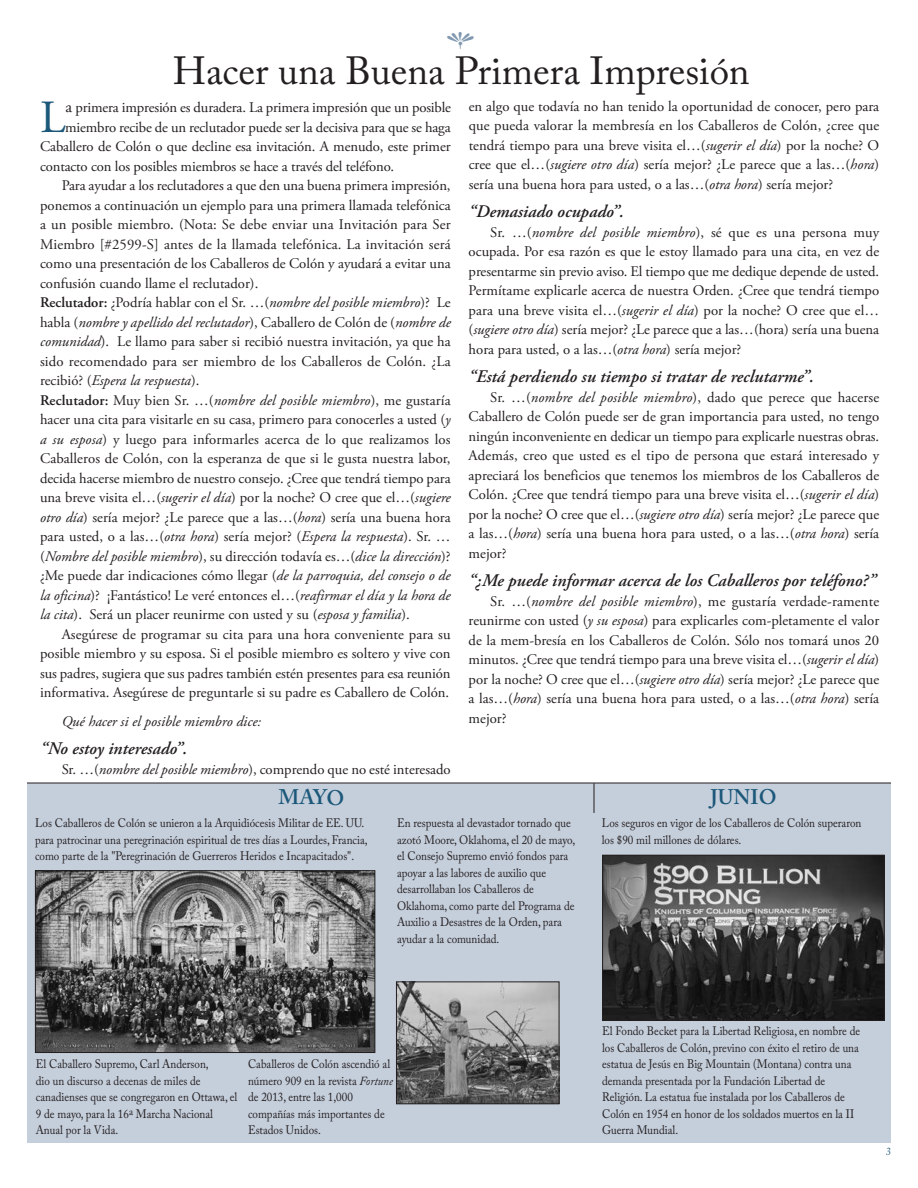
<style>
.page{position:relative;width:918px;height:1188px;background:#fff}
.page>*{position:absolute;margin:0;border:0;box-sizing:border-box;transform-origin:0 0}
.t1{font:46.05px "Adobe Garamond Pro";color:#1c587a}
.t2{font:39px "Adobe Caslon Pro";color:#231f20}
.t3{font:600 21px "Adobe Caslon Pro";color:#1c587a}
.t4{font:italic 600 17.7px "Adobe Garamond Pro";color:#231f20}
.t5{font:14.7px/19.5px "Adobe Garamond Pro";color:#231f20;text-align:justify}
.t6{font:italic 14.7px "Adobe Garamond Pro";color:#231f20}
.t7{font:12.3px/16.5px "Adobe Caslon Pro";color:#231f20;scale:.9 1}
.t8{font:italic 10.5px "Palatino";color:#1c587a;scale:.9 1}
.s1{font-size:16.5px}
.s2{font-weight:600}
.s3{font-style:italic}
.s4{font-style:normal}
</style>
<div class="page">
<div style="left:27px;top:783px;width:864px;height:360px;background:#c5cedb"></div>
<hr style="left:27px;top:783px;width:864px;height:1px;background:#231f20">
<hr style="left:594px;top:783px;width:1px;height:30px;background:#231f20">
<img style="left:37px;top:872px;width:336px;height:179px">
<div style="left:35px;top:870px;width:340px;height:183px;border:1px solid #231f20"></div>
<img style="left:398px;top:984px;width:159px;height:118px">
<div style="left:396px;top:982px;width:163px;height:122px;border:1px solid #231f20"></div>
<img style="left:604px;top:857px;width:278px;height:162px">
<div style="left:602px;top:855px;width:282px;height:166px;border:1px solid #231f20"></div>
<h2 class="t2" style="left:173px;top:57px;width:578px">Hacer una Buena Primera Impresión</h2>
<h1 class="t1" style="left:40px;top:99px;width:27px">L</h1>
<p class="t5" style="left:65px;top:99px;width:387px"><span class="s1">a</span> primera impresión es duradera. La primera impresión que un posible</p>
<p class="t5" style="left:65px;top:119px;width:387px">miembro recibe de un reclutador puede ser la decisiva para que se haga</p>
<p class="t5" style="left:40px;top:138px;width:412px">Caballero de Colón o que decline esa invitación. A menudo, este primer</p>
<p class="t5" style="left:40px;top:158px;width:356px">contacto con los posibles miembros se hace a través del teléfono.</p>
<p class="t5" style="left:62px;top:177px;width:390px">Para ayudar a los reclutadores a que den una buena primera impresión,</p>
<p class="t5" style="left:40px;top:197px;width:412px">ponemos a continuación un ejemplo para una primera llamada telefónica</p>
<p class="t5" style="left:40px;top:216px;width:412px">a un posible miembro. (Nota: Se debe enviar una Invitación para Ser</p>
<p class="t5" style="left:40px;top:236px;width:412px">Miembro [#2599-S] antes de la llamada telefónica. La invitación será</p>
<p class="t5" style="left:40px;top:255px;width:412px">como una presentación de los Caballeros de Colón y ayudará a evitar una</p>
<p class="t5" style="left:40px;top:275px;width:220px">confusión cuando llame el reclutador).</p>
<p class="t5" style="left:40px;top:294px;width:412px"><span class="s2">Reclutador:</span> ¿Podría hablar con el Sr. …(<span class="s3">nombre del posible miembro</span>)? Le</p>
<p class="t6" style="left:40px;top:316px;width:412px"><span class="s4">habla (</span>nombre y apellido del reclutador<span class="s4">), Caballero de Colón de (</span>nombre de</p>
<p class="t5" style="left:40px;top:333px;width:412px"><span class="s3">comunidad</span>). Le llamo para saber si recibió nuestra invitación, ya que ha</p>
<p class="t5" style="left:40px;top:353px;width:412px">sido recomendado para ser miembro de los Caballeros de Colón. ¿La</p>
<p class="t6" style="left:40px;top:375px;width:161px"><span class="s4">recibió? (</span>Espera la respuesta<span class="s4">).</span></p>
<p class="t5" style="left:40px;top:392px;width:412px"><span class="s2">Reclutador:</span> Muy bien Sr. …(<span class="s3">nombre del posible miembro</span>), me gustaría</p>
<p class="t5" style="left:40px;top:411px;width:412px">hacer una cita para visitarle en su casa, primero para conocerles a usted (<span class="s3">y</span></p>
<p class="t5" style="left:40px;top:431px;width:412px"><span class="s3">a su esposa</span>) y luego para informarles acerca de lo que realizamos los</p>
<p class="t5" style="left:40px;top:450px;width:412px">Caballeros de Colón, con la esperanza de que si le gusta nuestra labor,</p>
<p class="t5" style="left:40px;top:470px;width:412px">decida hacerse miembro de nuestro consejo. ¿Cree que tendrá tiempo para</p>
<p class="t5" style="left:40px;top:489px;width:412px">una breve visita el…(<span class="s3">sugerir el día</span>) por la noche? O cree que el…(<span class="s3">sugiere</span></p>
<p class="t5" style="left:40px;top:509px;width:412px"><span class="s3">otro día</span>) sería mejor? ¿Le parece que a las…(<span class="s3">hora</span>) sería una buena hora</p>
<p class="t5" style="left:40px;top:528px;width:412px">para usted, o a las…(<span class="s3">otra hora</span>) sería mejor? (<span class="s3">Espera la respuesta</span>). Sr. …</p>
<p class="t6" style="left:40px;top:550px;width:412px"><span class="s4">(</span>Nombre del posible miembro<span class="s4">), su dirección todavía es…(</span>dice la dirección<span class="s4">)?</span></p>
<p class="t5" style="left:40px;top:567px;width:412px">¿Me puede dar indicaciones cómo llegar (<span class="s3">de la parroquia, del consejo o de</span></p>
<p class="t6" style="left:40px;top:589px;width:412px">la oficina<span class="s4">)? ¡Fantástico! Le veré entonces el…(</span>reafirmar el día y la hora de</p>
<p class="t5" style="left:40px;top:606px;width:371px"><span class="s3">la cita</span>). Será un placer reunirme con usted y su (<span class="s3">esposa y familia</span>).</p>
<p class="t5" style="left:62px;top:626px;width:390px">Asegúrese de programar su cita para una hora conveniente para su</p>
<p class="t5" style="left:40px;top:645px;width:412px">posible miembro y su esposa. Si el posible miembro es soltero y vive con</p>
<p class="t5" style="left:40px;top:665px;width:412px">sus padres, sugiera que sus padres también estén presentes para esa reunión</p>
<p class="t5" style="left:40px;top:684px;width:411px">informativa. Asegúrese de preguntarle si su padre es Caballero de Colón.</p>
<p class="t6" style="left:62px;top:715px;width:201px">Qué hacer si el posible miembro dice:</p>
<p class="t4" style="left:40px;top:741px;width:149px">“No estoy interesado”.</p>
<p class="t5" style="left:62px;top:761px;width:390px">Sr. …(<span class="s3">nombre del posible miembro</span>), comprendo que no esté interesado</p>
<h3 class="t3" style="left:278px;top:790px;width:68px">MAYO</h3>
<p class="t5" style="left:469px;top:98px;width:412px">en algo que todavía no han tenido la oportunidad de conocer, pero para que pueda valorar la membresía en los Caballeros de Colón, ¿cree que tendrá tiempo para una breve visita el…(<span class="s3">sugerir el día</span>) por la noche? O cree que el…(<span class="s3">sugiere otro día</span>) sería mejor? ¿Le parece que a las…(<span class="s3">hora</span>) sería una buena hora para usted, o a las…(<span class="s3">otra hora</span>) sería mejor?</p>
<p class="t4" style="left:469px;top:205px;width:157px">“Demasiado ocupado”.</p>
<p class="t5" style="left:469px;top:224px;width:412px;text-indent:22px">Sr. …(<span class="s3">nombre del posible miembro</span>), sé que es una persona muy ocupada. Por esa razón es que le estoy llamado para una cita, en vez de presentarme sin previo aviso. El tiempo que me dedique depende de usted.<br>Permítame explicarle acerca de nuestra Orden. ¿Cree que tendrá tiempo para una breve visita el…(<span class="s3">sugerir el día</span>) por la noche? O cree que el… (<span class="s3">sugiere otro día</span>) sería mejor? ¿Le parece que a las…(hora) sería una buena hora para usted, o a las…(<span class="s3">otra hora</span>) sería mejor?</p>
<p class="t4" style="left:469px;top:370px;width:347px">“Está perdiendo su tiempo si tratar de reclutarme”.</p>
<p class="t5" style="left:469px;top:389px;width:412px;text-indent:22px">Sr. …(<span class="s3">nombre del posible miembro</span>), dado que perece que hacerse Caballero de Colón puede ser de gran importancia para usted, no tengo ningún inconveniente en dedicar un tiempo para explicarle nuestras obras.<br>Además, creo que usted es el tipo de persona que estará interesado y apreciará los beneficios que tenemos los miembros de los Caballeros de Colón. ¿Cree que tendrá tiempo para una breve visita el…(<span class="s3">sugerir el día</span>) por la noche? O cree que el…(<span class="s3">sugiere otro día</span>) sería mejor? ¿Le parece que a las…(<span class="s3">hora</span>) sería una buena hora para usted, o a las…(<span class="s3">otra hora</span>) sería mejor?</p>
<p class="t4" style="left:469px;top:574px;width:409px">“¿Me puede informar acerca de los Caballeros por teléfono?”</p>
<p class="t5" style="left:469px;top:593px;width:412px;text-indent:22px">Sr. …(<span class="s3">nombre del posible miembro</span>), me gustaría verdade-ramente reunirme con usted (<span class="s3">y su esposa</span>) para explicarles com-pletamente el valor de la mem-bresía en los Caballeros de Colón. Sólo nos tomará unos 20 minutos. ¿Cree que tendrá tiempo para una breve visita el…(<span class="s3">sugerir el día</span>) por la noche? O cree que el…(<span class="s3">sugiere otro día</span>) sería mejor? ¿Le parece que a las…(<span class="s3">hora</span>) sería una buena hora para usted, o a las…(<span class="s3">otra hora</span>) sería mejor?</p>
<h3 class="t3" style="left:711px;top:789px;width:68px">JUNIO</h3>
<p class="t7" style="left:35px;top:816px;width:371px">Los Caballeros de Colón se unieron a la Arquidiócesis Militar de EE. UU. para patrocinar una peregrinación espiritual de tres días a Lourdes, Francia, como parte de la "Peregrinación de Guerreros Heridos e Incapacitados".</p>
<p class="t7" style="left:397px;top:816px;width:199px">En respuesta al devastador tornado que azotó Moore, Oklahoma, el 20 de mayo, el Consejo Supremo envió fondos para apoyar a las labores de auxilio que desarrollaban los Caballeros de Oklahoma, como parte del Programa de Auxilio a Desastres de la Orden, para ayudar a la comunidad.</p>
<p class="t7" style="left:602px;top:816px;width:290px">Los seguros en vigor de los Caballeros de Colón superaron los $90 mil millones de dólares.</p>
<p class="t7" style="left:36px;top:1058px;width:226px">El Caballero Supremo, Carl Anderson,<br>dio un discurso a decenas de miles de canadienses que se congregaron en Ottawa, el 9 de mayo, para la 16<sup>a</sup> Marcha Nacional Anual por la Vida.</p>
<p class="t7" style="left:248px;top:1058px;width:162px">Caballeros de Colón ascendió al número 909 en la revista <span class="s3">Fortune </span>de 2013, entre las 1,000 compañías más importantes de<br>Estados Unidos.</p>
<p class="t7" style="left:602px;top:1024px;width:288px">El Fondo Becket para la Libertad Religiosa, en nombre de los Caballeros de Colón, previno con éxito el retiro de una estatua de Jesús en Big Mountain (Montana) contra una demanda presentada por la Fundación Libertad de Religión. La estatua fue instalada por los Caballeros de Colón en 1954 en honor de los soldados muertos en la II Guerra Mundial.</p>
<p class="t8" style="left:886px;top:1145px;width:7px">3</p>
</div>
